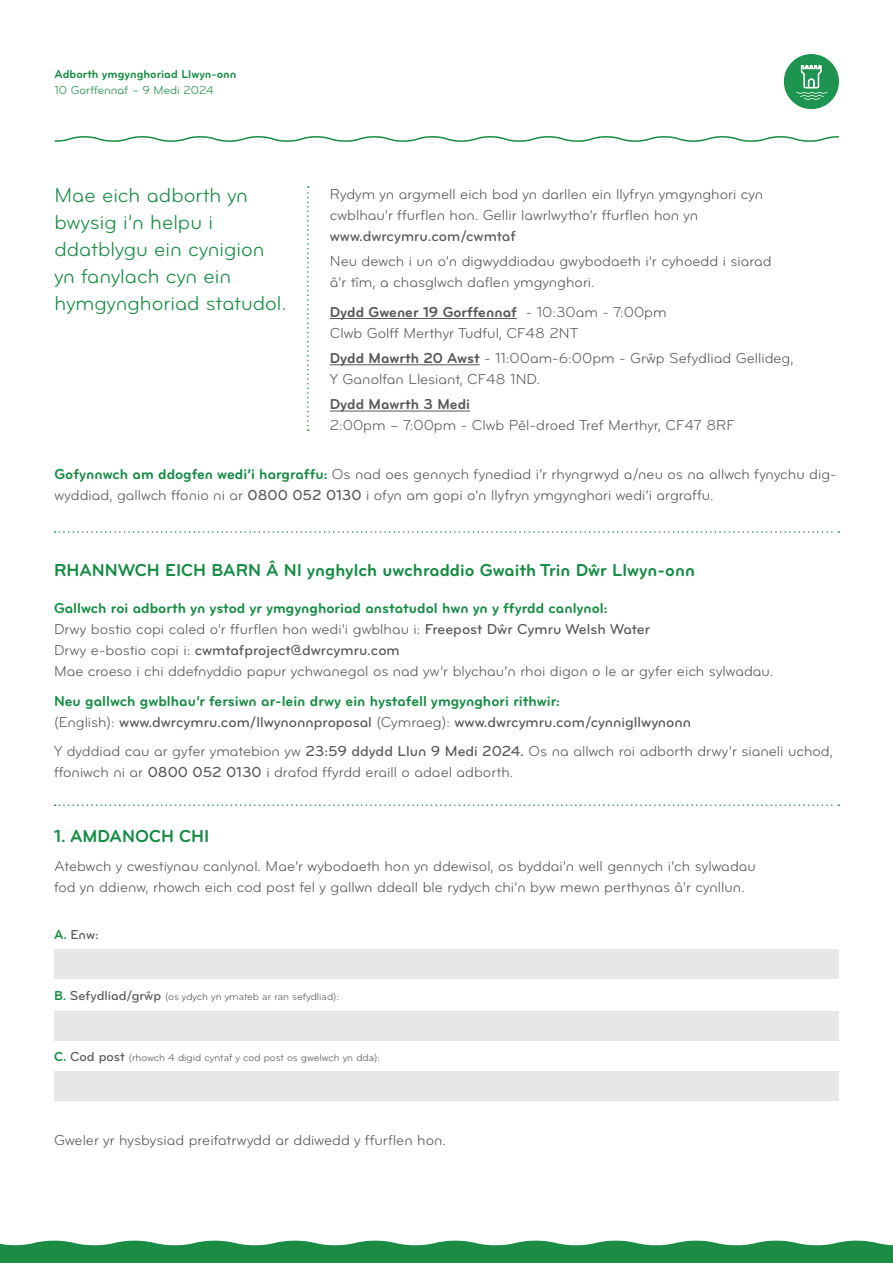
<style>
.page{position:relative;width:893px;height:1263px;background:#fff}
.page>*{position:absolute;margin:0;border:0;box-sizing:border-box;transform-origin:0 0}
.t1{font:21px/27px "Bryant Pro Regular Alternate";color:#158c43}
.t2{font:18px "Bryant Pro Bold Alternate";color:#158c43}
.t3{font:15px/21px "Bryant Pro Regular Alternate";color:#57585a}
.t4{font:15px "Bryant Pro Bold Alternate";color:#158c43}
.t5{font:15px "Bryant Pro Medium Alternate";color:#57585a}
.t6{font:13.5px "Bryant Pro Medium Alternate";color:#57585a}
.page_header{font:12px/16.5px "Bryant Pro Bold Alternate";color:#158c43}
.t7{font:10.5px "Bryant Pro";color:#57585a}
.s1{font-family:"Bryant Pro Regular Alternate"}
.s2{font-family:"Bryant Pro Medium Alternate"}
.s3{font-family:"Bryant Pro Bold Alternate"}
.s4{font-family:"Bryant Pro Bold Alternate";color:#158c43}
.s5{font-family:"Bryant Pro Bold Alternate";font-size:13.5px;color:#158c43}
.s6{font-family:"Bryant Pro Medium Alternate";font-size:13.5px}
</style>
<div class="page">
<div style="left:784px;top:54px;width:55px;height:55px;background:#1d9450;border-radius:50%"></div>
<svg style="left:796px;top:65px;width:31px;height:35px"></svg>
<hr style="left:330px;top:318px;width:187px;height:1px;background:#57585a">
<hr style="left:330px;top:364px;width:150px;height:1px;background:#57585a">
<hr style="left:330px;top:411px;width:140px;height:1px;background:#57585a">
<div style="left:54px;top:949px;width:785px;height:30px;background:#e6e7e9"></div>
<div style="left:54px;top:1011px;width:785px;height:30px;background:#e6e7e9"></div>
<div style="left:54px;top:1071px;width:785px;height:30px;background:#e6e7e9"></div>
<svg style="left:307px;top:186px;width:2px;height:245px"></svg>
<svg style="left:55px;top:531px;width:784px;height:2px"></svg>
<svg style="left:55px;top:804px;width:784px;height:2px"></svg>
<svg style="left:54px;top:136px;width:786px;height:6px"></svg>
<svg style="left:0;top:1241px;width:893px;height:22px"></svg>
<p class="page_header" style="left:55px;top:66px;width:184px">Adborth ymgynghoriad Llwyn-onn<br><span class="s1">10 Gorffennaf – 9 Medi 2024</span></p>
<p class="t1" style="left:55px;top:182px;width:233px">Mae eich adborth yn bwysig i’n helpu i ddatblygu ein cynigion yn fanylach cyn ein hymgynghoriad statudol.</p>
<p class="t3" style="left:330px;top:184px;width:435px">Rydym yn argymell eich bod yn darllen ein llyfryn ymgynghori cyn cwblhau’r ffurflen hon. Gellir lawrlwytho’r ffurflen hon yn <span class="s2">www.dwrcymru.com/cwmtaf</span></p>
<p class="t3" style="left:330px;top:251px;width:443px">Neu dewch i un o’n digwyddiadau gwybodaeth i’r cyhoedd i siarad â’r tîm, a chasglwch daflen ymgynghori.</p>
<p class="t3" style="left:330px;top:301px;width:338px"><span class="s3">Dydd Gwener 19 Gorffennaf</span> - 10:30am - 7:00pm<br>Clwb Golff Merthyr Tudful, CF48 2NT</p>
<p class="t3" style="left:330px;top:348px;width:465px"><span class="s3">Dydd Mawrth 20 Awst</span> - 11:00am-6:00pm - Grŵp Sefydliad Gellideg,<br>Y Ganolfan Llesiant, CF48 1ND.</p>
<p class="t3" style="left:330px;top:394px;width:406px"><span class="s3">Dydd Mawrth 3 Medi<br></span>2:00pm – 7:00pm - Clwb Pêl-droed Tref Merthyr, CF47 8RF</p>
<p class="t3" style="left:55px;top:464px;width:784px"><span class="s4">Gofynnwch am ddogfen wedi’i hargraffu:</span> Os nad oes gennych fynediad i’r rhyngrwyd a/neu os na allwch fynychu dig&shy;wyddiad, gallwch ffonio ni ar <span class="s2">0800 052 0130</span> i ofyn am gopi o’n llyfryn ymgynghori wedi’i argraffu.</p>
<p class="t2" style="left:54px;top:560px;width:642px">RHANNWCH EICH BARN Â NI ynghylch uwchraddio Gwaith Trin Dŵr Llwyn-onn</p>
<p class="t4" style="left:54px;top:600px;width:555px">Gallwch roi adborth yn ystod yr ymgynghoriad anstatudol hwn yn y ffyrdd canlynol:</p>
<p class="t3" style="left:54px;top:619px;width:598px">Drwy bostio copi caled o’r ffurflen hon wedi’i gwblhau i: <span class="s2">Freepost Dŵr Cymru Welsh Water</span></p>
<p class="t5" style="left:54px;top:642px;width:347px"><span class="s1">Drwy e-bostio copi i:</span> cwmtafproject@dwrcymru.com</p>
<p class="t3" style="left:54px;top:661px;width:721px">Mae croeso i chi ddefnyddio papur ychwanegol os nad yw’r blychau’n rhoi digon o le ar gyfer eich sylwadau.</p>
<p class="t4" style="left:54px;top:693px;width:507px">Neu gallwch gwblhau’r fersiwn ar-lein drwy ein hystafell ymgynghori rithwir:</p>
<p class="t5" style="left:54px;top:714px;width:639px"><span class="s1">(English):</span> www.dwrcymru.com/llwynonnproposal <span class="s1">(Cymraeg):</span> www.dwrcymru.com/cynnigllwynonn</p>
<p class="t3" style="left:54px;top:741px;width:780px">Y dyddiad cau ar gyfer ymatebion yw <span class="s2">23:59 ddydd Llun 9 Medi 2024.</span> Os na allwch roi adborth drwy’r sianeli uchod, ffoniwch ni ar <span class="s2">0800 052 0130</span> i drafod ffyrdd eraill o adael adborth.</p>
<p class="t2" style="left:54px;top:826px;width:157px">1. AMDANOCH CHI</p>
<p class="t3" style="left:54px;top:856px;width:703px">Atebwch y cwestiynau canlynol. Mae’r wybodaeth hon yn ddewisol, os byddai’n well gennych i’ch sylwadau fod yn ddienw, rhowch eich cod post fel y gallwn ddeall ble rydych chi’n byw mewn perthynas â’r cynllun.</p>
<p class="t6" style="left:54px;top:927px;width:46px"><span class="s4">A.</span> Enw:</p>
<p class="t7" style="left:54px;top:991px;width:286px"><span class="s5">B.</span> <span class="s6">Sefydliad/grŵp</span> (os ydych yn ymateb ar ran sefydliad):</p>
<p class="t7" style="left:54px;top:1051px;width:327px"><span class="s5">C.</span> <span class="s6">Cod post</span> (rhowch 4 digid cyntaf y cod post os gwelwch yn dda):</p>
<p class="t3" style="left:54px;top:1130px;width:394px">Gweler yr hysbysiad preifatrwydd ar ddiwedd y ffurflen hon.</p>
</div>
